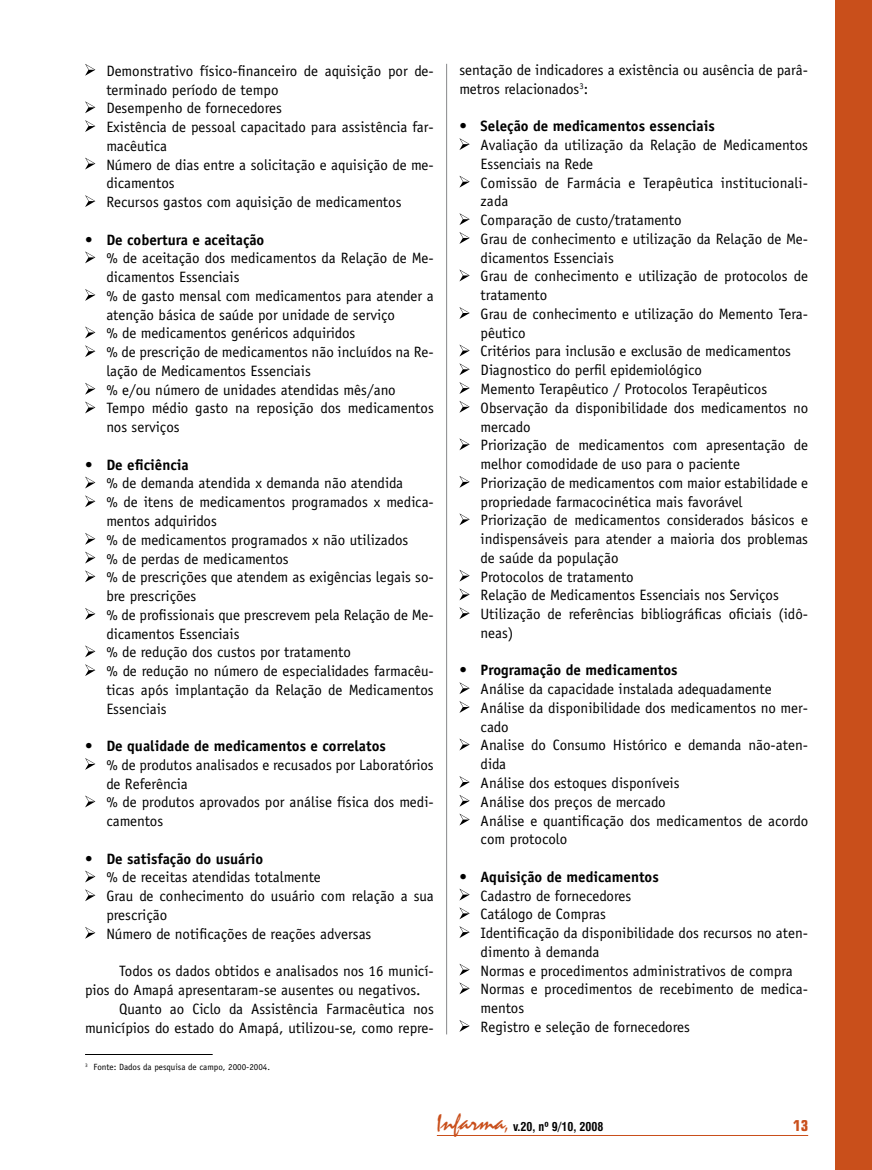
<style>
.page{position:relative;width:872px;height:1170px;background:#fff}
.page>*{position:absolute;margin:0;border:0;box-sizing:border-box;transform-origin:0 0}
.t1{font:15px/18.8px "Officina Sans";color:#000}
.t2{font:700 15px "Officina Sans";color:#000}
.t3{font:700 condensed 15px "Square 721 BT";color:#c94f1b}
.t4{font:700 condensed 12px "Swiss 721 BT";color:#000}
.t5{font:9px "Officina Sans";color:#000}
.s1{font-family:"Staccato 222 BT";font-weight:400;font-stretch:normal;font-size:24px;color:#c94f1b}
.s2{font-family:"Staccato 222 BT";font-weight:400;font-stretch:normal;font-size:21px;color:#c94f1b}
</style>
<div class="page">
<hr style="left:437px;top:1135px;width:371px;height:1px;background:#c94f1b">
<div style="left:836px;top:0;width:36px;height:1169px;background:#c94f1b"></div>
<svg style="left:85px;top:64px;width:10px;height:12px"></svg>
<svg style="left:85px;top:101px;width:10px;height:12px"></svg>
<svg style="left:85px;top:120px;width:10px;height:12px"></svg>
<svg style="left:85px;top:158px;width:10px;height:11px"></svg>
<svg style="left:85px;top:195px;width:10px;height:12px"></svg>
<svg style="left:85px;top:251px;width:10px;height:12px"></svg>
<svg style="left:85px;top:289px;width:10px;height:12px"></svg>
<svg style="left:85px;top:326px;width:10px;height:12px"></svg>
<svg style="left:85px;top:345px;width:10px;height:12px"></svg>
<svg style="left:85px;top:383px;width:10px;height:11px"></svg>
<svg style="left:85px;top:401px;width:10px;height:12px"></svg>
<svg style="left:85px;top:476px;width:10px;height:12px"></svg>
<svg style="left:85px;top:495px;width:10px;height:12px"></svg>
<svg style="left:85px;top:533px;width:10px;height:11px"></svg>
<svg style="left:85px;top:551px;width:10px;height:12px"></svg>
<svg style="left:85px;top:570px;width:10px;height:12px"></svg>
<svg style="left:85px;top:608px;width:10px;height:11px"></svg>
<svg style="left:85px;top:645px;width:10px;height:12px"></svg>
<svg style="left:85px;top:664px;width:10px;height:12px"></svg>
<svg style="left:85px;top:758px;width:10px;height:11px"></svg>
<svg style="left:85px;top:795px;width:10px;height:12px"></svg>
<svg style="left:85px;top:870px;width:10px;height:12px"></svg>
<svg style="left:85px;top:889px;width:10px;height:12px"></svg>
<svg style="left:85px;top:927px;width:10px;height:11px"></svg>
<svg style="left:459px;top:138px;width:11px;height:12px"></svg>
<svg style="left:459px;top:176px;width:11px;height:12px"></svg>
<svg style="left:459px;top:213px;width:11px;height:12px"></svg>
<svg style="left:459px;top:232px;width:11px;height:12px"></svg>
<svg style="left:459px;top:269px;width:11px;height:12px"></svg>
<svg style="left:459px;top:307px;width:11px;height:12px"></svg>
<svg style="left:459px;top:344px;width:11px;height:12px"></svg>
<svg style="left:459px;top:363px;width:11px;height:12px"></svg>
<svg style="left:459px;top:382px;width:11px;height:12px"></svg>
<svg style="left:459px;top:401px;width:11px;height:12px"></svg>
<svg style="left:459px;top:438px;width:11px;height:12px"></svg>
<svg style="left:459px;top:476px;width:11px;height:12px"></svg>
<svg style="left:459px;top:513px;width:11px;height:12px"></svg>
<svg style="left:459px;top:569px;width:11px;height:12px"></svg>
<svg style="left:459px;top:588px;width:11px;height:12px"></svg>
<svg style="left:459px;top:607px;width:11px;height:12px"></svg>
<svg style="left:459px;top:682px;width:11px;height:12px"></svg>
<svg style="left:459px;top:701px;width:11px;height:12px"></svg>
<svg style="left:459px;top:738px;width:11px;height:12px"></svg>
<svg style="left:459px;top:776px;width:11px;height:12px"></svg>
<svg style="left:459px;top:795px;width:11px;height:11px"></svg>
<svg style="left:459px;top:813px;width:11px;height:12px"></svg>
<svg style="left:459px;top:888px;width:11px;height:12px"></svg>
<svg style="left:459px;top:907px;width:11px;height:12px"></svg>
<svg style="left:459px;top:926px;width:11px;height:12px"></svg>
<svg style="left:459px;top:963px;width:11px;height:12px"></svg>
<svg style="left:459px;top:982px;width:11px;height:12px"></svg>
<svg style="left:459px;top:1020px;width:11px;height:11px"></svg>
<hr style="left:85px;top:1053px;width:128px;height:1px;background:#000">
<hr style="left:446px;top:64px;width:1px;height:970px;background:#87888a">
<p class="t1" style="left:106px;top:61px;width:329px">Demonstrativo físico‑financeiro de aquisição por de&shy;terminado período de tempo<br>Desempenho de fornecedores<br>Existência de pessoal capacitado para assistência far&shy;macêutica<br>Número de dias entre a solicitação e aquisição de me&shy;dicamentos<br>Recursos gastos com aquisição de medicamentos</p>
<p class="t2" style="left:85px;top:230px;width:181px">• De cobertura e aceitação</p>
<p class="t1" style="left:106px;top:249px;width:329px">% de aceitação dos medicamentos da Relação de Me&shy;dicamentos Essenciais<br>% de gasto mensal com medicamentos para atender a atenção básica de saúde por unidade de serviço<br>% de medicamentos genéricos adquiridos<br>% de prescrição de medicamentos não incluídos na Re&shy;lação de Medicamentos Essenciais<br>% e/ou número de unidades atendidas mês/ano Tempo médio gasto na reposição dos medicamentos nos serviços</p>
<p class="t2" style="left:85px;top:455px;width:105px">• De eficiência</p>
<p class="t1" style="left:106px;top:474px;width:329px">% de demanda atendida x demanda não atendida<br>% de itens de medicamentos programados x medica&shy;mentos adquiridos<br>% de medicamentos programados x não utilizados<br>% de perdas de medicamentos<br>% de prescrições que atendem as exigências legais so&shy;bre prescrições<br>% de profissionais que prescrevem pela Relação de Me&shy;dicamentos Essenciais<br>% de redução dos custos por tratamento<br>% de redução no número de especialidades farmacêu&shy;ticas após implantação da Relação de Medicamentos Essenciais</p>
<p class="t2" style="left:85px;top:736px;width:302px">• De qualidade de medicamentos e correlatos</p>
<p class="t1" style="left:106px;top:755px;width:329px">% de produtos analisados e recusados por Laboratórios de Referência<br>% de produtos aprovados por análise física dos medi&shy;camentos</p>
<p class="t2" style="left:85px;top:849px;width:180px">• De satisfação do usuário</p>
<p class="t1" style="left:106px;top:868px;width:329px">% de receitas atendidas totalmente<br>Grau de conhecimento do usuário com relação a sua prescrição<br>Número de notificações de reações adversas</p>
<p class="t1" style="left:119px;top:961px;width:316px">Todos os dados obtidos e analisados nos 16 municí-</p>
<p class="t1" style="left:85px;top:980px;width:337px">pios do Amapá apresentaram‑se ausentes ou negativos.</p>
<p class="t1" style="left:119px;top:999px;width:316px">Quanto ao Ciclo da Assistência Farmacêutica nos</p>
<p class="t1" style="left:85px;top:1018px;width:350px">municípios do estado do Amapá, utilizou‑se, como repre-</p>
<p class="t5" style="left:85px;top:1061px;width:187px"><sup>3</sup> Fonte: Dados da pesquisa de campo, 2000‑2004.</p>
<p class="t1" style="left:459px;top:61px;width:350px">sentação de indicadores a existência ou ausência de parâ&shy;metros relacionados<sup>3</sup>:</p>
<p class="t2" style="left:459px;top:117px;width:257px">• Seleção de medicamentos essenciais</p>
<p class="t1" style="left:480px;top:136px;width:329px">Avaliação da utilização da Relação de Medicamentos Essenciais na Rede<br>Comissão de Farmácia e Terapêutica institucionali&shy;zada<br>Comparação de custo/tratamento<br>Grau de conhecimento e utilização da Relação de Me&shy;dicamentos Essenciais<br>Grau de conhecimento e utilização de protocolos de tratamento<br>Grau de conhecimento e utilização do Memento Tera&shy;pêutico<br>Critérios para inclusão e exclusão de medicamentos Diagnostico do perfil epidemiológico<br>Memento Terapêutico / Protocolos Terapêuticos Observação da disponibilidade dos medicamentos no mercado<br>Priorização de medicamentos com apresentação de melhor comodidade de uso para o paciente Priorização de medicamentos com maior estabilidade e propriedade farmacocinética mais favorável Priorização de medicamentos considerados básicos e indispensáveis para atender a maioria dos problemas de saúde da população<br>Protocolos de tratamento<br>Relação de Medicamentos Essenciais nos Serviços Utilização de referências bibliográficas oficiais (idô&shy;neas)</p>
<p class="t2" style="left:459px;top:661px;width:220px">• Programação de medicamentos</p>
<p class="t1" style="left:480px;top:679px;width:329px">Análise da capacidade instalada adequadamente<br>Análise da disponibilidade dos medicamentos no mer&shy;cado<br>Analise do Consumo Histórico e demanda não‑aten&shy;dida<br>Análise dos estoques disponíveis<br>Análise dos preços de mercado<br>Análise e quantificação dos medicamentos de acordo com protocolo</p>
<p class="t2" style="left:459px;top:867px;width:201px">• Aquisição de medicamentos</p>
<p class="t1" style="left:480px;top:886px;width:329px">Cadastro de fornecedores<br>Catálogo de Compras<br>Identificação da disponibilidade dos recursos no aten&shy;dimento à demanda<br>Normas e procedimentos administrativos de compra<br>Normas e procedimentos de recebimento de medica&shy;mentos<br>Registro e seleção de fornecedores</p>
<p class="t4" style="left:436px;top:1119px;width:169px"><span class="s1">Infarma</span><span class="s2">,</span> v.20, nº 9/10, 2008</p>
<p class="t3" style="left:793px;top:1116px;width:16px">13</p>
</div>
